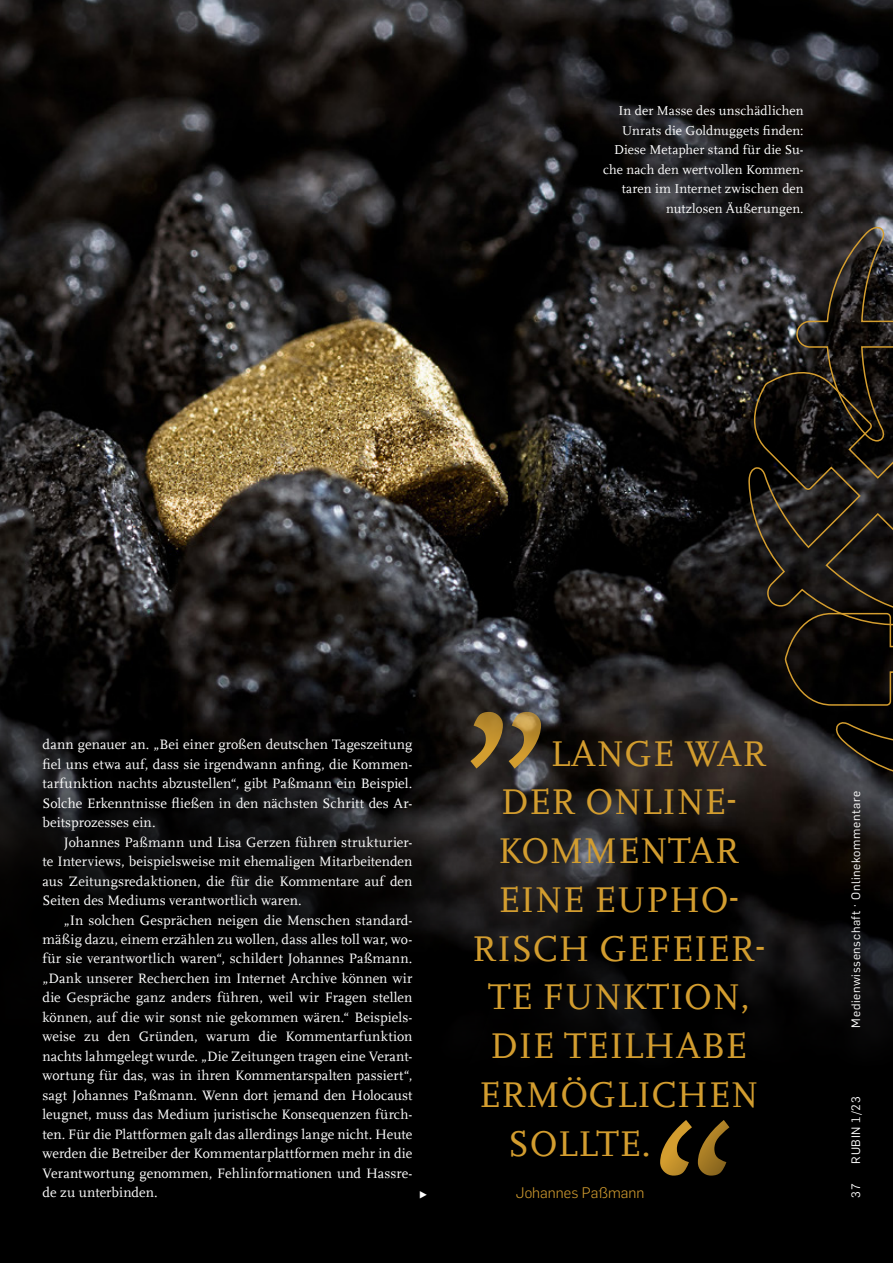
<style>
.page{position:relative;width:893px;height:1263px;background:#000}
.page>*{position:absolute;margin:0;border:0;box-sizing:border-box;transform-origin:0 0}
.t1{font:37.5px "RUB Scala MZ";letter-spacing:.01em;color:#d39d2f}
.t2{font:300 15px "Rub Flama";color:#d39d2f}
.t3{font:14.25px/19.5px "RUB Scala MZ";letter-spacing:.005em;color:#fff;text-align:justify}
.t4{font:13.5px/19.5px "RUB Scala MZ";letter-spacing:.005em;color:#fff;text-align:right}
.t5{font:12px "Rub Flama";letter-spacing:.055em;color:#fff}
</style>
<div class="page">
<img style="left:0;top:0;width:893px;height:1050px">
<svg style="left:300px;top:686px;width:198px;height:364px"></svg>
<svg style="left:0;top:657px;width:300px;height:393px"></svg>
<svg style="left:749px;top:175px;width:144px;height:636px"></svg>
<svg style="left:470px;top:712px;width:71px;height:56px;background:#735d32"></svg>
<svg style="left:660px;top:1120px;width:69px;height:55px"></svg>
<p class="t4" style="left:603px;top:101px;width:202px">In der Masse des unschädlichen<br>Unrats die Goldnuggets finden:<br>Diese Metapher stand für die Su&shy;che nach den wertvollen Kommen&shy;taren im Internet zwischen den nutzlosen Äußerungen.</p>
<p class="t3" style="left:43px;top:734px;width:371px">dann genauer an. „Bei einer großen deutschen Tageszeitung fiel uns etwa auf, dass sie irgendwann anfing, die Kommen&shy;tarfunktion nachts abzustellen“, gibt Paßmann ein Beispiel.<br>Solche Erkenntnisse fließen in den nächsten Schritt des Ar&shy;beitsprozesses ein.</p>
<p class="t3" style="left:43px;top:831px;width:371px;text-indent:21px">Johannes Paßmann und Lisa Gerzen führen strukturier&shy;te Interviews, beispielsweise mit ehemaligen Mitarbeitenden aus Zeitungsredaktionen, die für die Kommentare auf den Seiten des Mediums verantwortlich waren.</p>
<p class="t3" style="left:43px;top:909px;width:371px;text-indent:21px">„In solchen Gesprächen neigen die Menschen standard&shy;mäßig dazu, einem erzählen zu wollen, dass alles toll war, wo&shy;für sie verantwortlich waren“, schildert Johannes Paßmann. „Dank unserer Recherchen im Internet Archive können wir die Gespräche ganz anders führen, weil wir Fragen stellen können, auf die wir sonst nie gekommen wären.“ Beispiels&shy;weise zu den Gründen, warum die Kommentarfunktion nachts lahmgelegt wurde. „Die Zeitungen tragen eine Verant&shy;wortung für das, was in ihren Kommentarspalten passiert“, sagt Johannes Paßmann. Wenn dort jemand den Holocaust leugnet, muss das Medium juristische Konsequenzen fürch&shy;ten. Für die Plattformen galt das allerdings lange nicht. Heute werden die Betreiber der Kommentarplattformen mehr in die Verantwortung genommen, Fehlinformationen und Hassre&shy;de zu unterbinden.</p>
<h1 class="t1" style="left:551px;top:728px;width:218px">LANGE WAR</h1>
<h1 class="t1" style="left:501px;top:777px;width:237px">DER ONLINE-</h1>
<h1 class="t1" style="left:498px;top:826px;width:243px">KOMMENTAR</h1>
<h1 class="t1" style="left:498px;top:874px;width:242px">EINE EUPHO-</h1>
<h1 class="t1" style="left:472px;top:923px;width:295px">RISCH GEFEIER-</h1>
<h1 class="t1" style="left:488px;top:972px;width:263px">TE FUNKTION,</h1>
<h1 class="t1" style="left:490px;top:1021px;width:258px">DIE TEILHABE</h1>
<h1 class="t1" style="left:479px;top:1069px;width:281px">ERMÖGLICHEN</h1>
<h1 class="t1" style="left:508px;top:1118px;width:144px">SOLLTE.</h1>
<p class="t3" style="left:419px;top:1183px;width:10px">▶</p>
<p class="t2" style="left:516px;top:1182px;width:130px">Johannes Paßmann</p>
<p class="t5" style="left:848px;top:1027px;width:238px;rotate:-90deg">Medienwissenschaft · Onlinekommentare</p>
<p class="t5" style="left:848px;top:1163px;width:69px;rotate:-90deg">RUBIN 1/23</p>
<p class="t5" style="left:848px;top:1197px;width:15px;rotate:-90deg">37</p>
</div>
